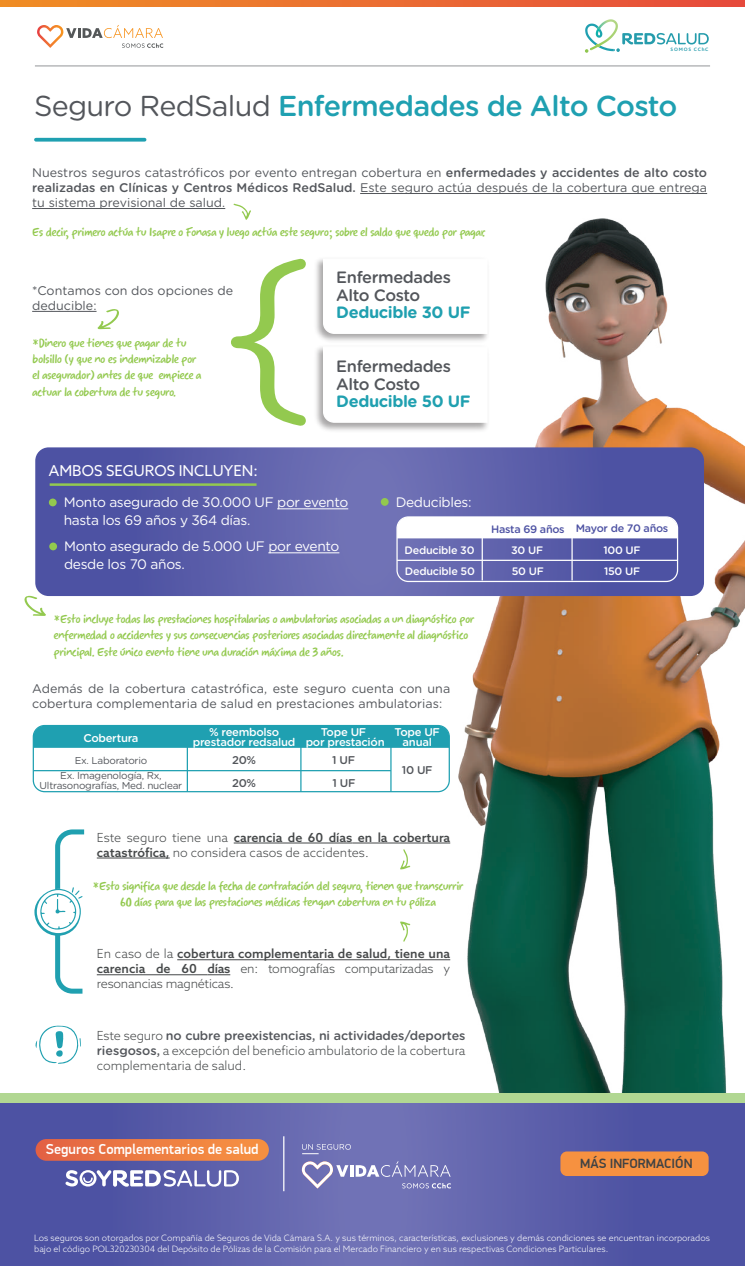
<style>
.page{position:relative;width:745px;height:1266px;background:#fff}
.page>*{position:absolute;margin:0;border:0;box-sizing:border-box;transform-origin:0 0}
.t1{font:500 28.75px "Gotham Rounded";letter-spacing:-.025em;color:#1fa0b1}
.t2{font:500 16.38px/17.5px "Gotham Rounded";letter-spacing:-.025em;color:#53565b}
.t3{font:700 16.38px "Gotham Rounded";letter-spacing:-.025em;color:#20a0b0}
.t4{font:15px "Azo Sans";color:#fff}
.t5{font:500 14.38px "PF Din Display Pro";color:#fff}
.t6{font:13.75px/17.5px "Gotham Rounded";letter-spacing:-.025em;color:#fff}
.t7{font:500 13.38px "PF Din Display Pro";color:#3f4244}
.t8{font:12.5px/15px "Gotham Rounded";color:#53565b}
.t9{font:300 12.5px/15px "Azo Sans";color:#454849}
.t10{font:500 12.5px "Gotham Rounded";letter-spacing:-.01em;color:#53565b}
.t11{font:11.25px/16.4px "ICA Krita Web";letter-spacing:-.05em;color:#93c94f}
.t12{font:500 11.25px/10px "Gotham Rounded";letter-spacing:-.025em;color:#fff;text-align:center}
.t13{font:500 11.25px/23px "Gotham Rounded";letter-spacing:-.025em;color:#53565b}
.t14{font:500 10.88px/21px "Gotham Rounded";letter-spacing:-.025em;color:#fff}
.t15{font:500 10.88px "Gotham Rounded";letter-spacing:-.025em;color:#4d52a3}
.t16{font:10px/15.6px "Gotham Rounded";letter-spacing:-.025em;color:#53565b;text-align:center}
.t17{font:300 8.75px/10.5px "Azo Sans";color:#fff}
.t18{font:700 5.12px "Bliss Pro";letter-spacing:.15em;color:#259cac}
.s1{font-weight:400;color:#53565b}
.s2{font-weight:500}
.s3{font-family:"Azo Sans";font-weight:300;color:#454849}
.s4{font-family:"Gotham Rounded";font-weight:500;color:#53565b}
</style>
<div class="page">
<img style="left:458px;top:218px;width:286px;height:875px">
<hr style="left:360px;top:193px;width:346px;height:1px;background:#53565b">
<hr style="left:32px;top:208px;width:193px;height:1px;background:#53565b">
<svg style="left:585px;top:19px;width:123px;height:34px"></svg>
<svg style="left:37px;top:25px;width:126px;height:23px"></svg>
<svg style="left:0;top:0;width:744px;height:7px;background:#ea6d31"></svg>
<svg style="left:36px;top:138px;width:108px;height:4px"></svg>
<hr style="left:35px;top:66px;width:674px;height:1px;background:#939598">
<svg style="left:35px;top:447px;width:668px;height:149px;background:#5c5faa"></svg>
<hr style="left:277px;top:508px;width:71px;height:1px;background:#fff">
<div style="left:49px;top:498px;width:8px;height:8px;background:#93c94f;border-radius:50%"></div>
<div style="left:380px;top:498px;width:8px;height:8px;background:#93c94f;border-radius:50%"></div>
<hr style="left:268px;top:552px;width:71px;height:1px;background:#fff">
<div style="left:49px;top:542px;width:8px;height:8px;background:#93c94f;border-radius:50%"></div>
<hr style="left:50px;top:483px;width:206px;height:3px;background:#93c94f">
<svg style="left:0;top:1102px;width:744px;height:163px;background:#5c5fa9"></svg>
<div style="left:0;top:1093px;width:744px;height:9px;background:#b1d792"></div>
<hr style="left:233px;top:842px;width:119px;height:1px;background:#454849">
<hr style="left:352px;top:842px;width:98px;height:1px;background:#454849">
<hr style="left:97px;top:857px;width:73px;height:1px;background:#454849">
<hr style="left:177px;top:959px;width:273px;height:1px;background:#454849">
<hr style="left:97px;top:974px;width:110px;height:1px;background:#454849">
<svg style="left:207px;top:974px;width:23px;height:1px"></svg>
<svg style="left:233px;top:204px;width:18px;height:16px"></svg>
<div style="left:33px;top:725px;width:416px;height:22px;background:#1fa0b1"></div>
<div style="left:33px;top:725px;width:416px;height:67px;border:1px solid #1fa0b1;border-radius:11px"></div>
<hr style="left:34px;top:770px;width:356px;height:1px;background:#1fa0b1">
<hr style="left:187px;top:725px;width:1px;height:66px;background:#1fa0b1">
<hr style="left:390px;top:725px;width:1px;height:66px;background:#1fa0b1">
<hr style="left:300px;top:725px;width:1px;height:66px;background:#1fa0b1">
<svg style="left:397px;top:517px;width:280px;height:21px"></svg>
<div style="left:396px;top:516px;width:281px;height:66px;border:1px solid #fff;border-radius:11px"></div>
<hr style="left:397px;top:559px;width:280px;height:2px;background:#fff">
<hr style="left:481px;top:517px;width:1px;height:63px;background:#fff">
<hr style="left:571px;top:517px;width:1px;height:63px;background:#fff">
<hr style="left:32px;top:311px;width:64px;height:1px;background:#53565b">
<img style="left:316px;top:345px;width:175px;height:89px">
<svg style="left:322px;top:346px;width:166px;height:77px"></svg>
<img style="left:316px;top:255px;width:175px;height:90px">
<svg style="left:322px;top:258px;width:166px;height:76px"></svg>
<svg style="left:231px;top:258px;width:74px;height:168px"></svg>
<svg style="left:97px;top:309px;width:22px;height:20px"></svg>
<svg style="left:24px;top:595px;width:22px;height:21px"></svg>
<svg style="left:400px;top:849px;width:11px;height:20px"></svg>
<svg style="left:35px;top:1025px;width:46px;height:38px"></svg>
<svg style="left:400px;top:921px;width:11px;height:20px"></svg>
<svg style="left:34px;top:829px;width:51px;height:165px"></svg>
<div style="left:36px;top:1139px;width:233px;height:21px;background:linear-gradient(to right,#e36343,#f79441);border-radius:11px"></div>
<svg style="left:65px;top:1169px;width:174px;height:17px"></svg>
<svg style="left:349px;top:1165px;width:4px;height:11px"></svg>
<svg style="left:355px;top:1161px;width:95px;height:15px"></svg>
<svg style="left:402px;top:1182px;width:48px;height:6px"></svg>
<svg style="left:301px;top:1160px;width:47px;height:28px"></svg>
<svg style="left:302px;top:1143px;width:49px;height:11px"></svg>
<hr style="left:283px;top:1136px;width:1px;height:55px;background:#fff">
<div style="left:560px;top:1151px;width:148px;height:24px;background:#f69140;border-radius:6px"></div>
<p class="t18" style="left:670px;top:47px;width:39px">SOMOS CChC</p>
<h1 class="t1" style="left:34px;top:86px;width:644px"><span class="s1">Seguro RedSalud</span> Enfermedades de Alto Costo</h1>
<p class="t8" style="left:32px;top:165px;width:676px;text-align:justify">Nuestros seguros catastróficos por evento entregan cobertura en <span class="s2">enfermedades y accidentes de alto costo realizadas en Clínicas y Centros Médicos RedSalud.</span> Este seguro actúa después de la cobertura que entrega tu sistema previsional de salud.</p>
<p class="t11" style="left:32px;top:224px;width:454px">Es decir, primero actúa tu Isapre o Fonasa y luego actúa este seguro; sobre el saldo que quedo por pagar.</p>
<p class="t8" style="left:32px;top:283px;width:202px">*Contamos con dos opciones de deducible:</p>
<p class="t11" style="left:32px;top:334px;width:170px">*Dinero que tienes que pagar de tu bolsillo (y que no es indemnizable por el asegurador) antes de que empiece a actuar la cobertura de tu seguro.</p>
<h2 class="t2" style="left:336px;top:268px;width:116px">Enfermedades<br>Alto Costo</h2>
<h2 class="t3" style="left:336px;top:300px;width:136px">Deducible 30 UF</h2>
<h2 class="t2" style="left:336px;top:357px;width:116px">Enfermedades<br>Alto Costo</h2>
<h2 class="t3" style="left:336px;top:389px;width:136px">Deducible 50 UF</h2>
<h3 class="t4" style="left:49px;top:460px;width:210px">AMBOS SEGUROS INCLUYEN:</h3>
<p class="t6" style="left:64px;top:493px;width:286px">Monto asegurado de 30.000 UF por evento hasta los 69 años y 364 días.</p>
<p class="t6" style="left:395px;top:492px;width:77px">Deducibles:</p>
<p class="t6" style="left:64px;top:537px;width:276px">Monto asegurado de 5.000 UF por evento desde los 70 años.</p>
<p class="t15" style="left:575px;top:521px;width:94px">Mayor de 70 años</p>
<p class="t15" style="left:490px;top:521px;width:75px">Hasta 69 años</p>
<p class="t14" style="left:404px;top:538px;width:72px">Deducible 30<br>Deducible 50</p>
<p class="t14" style="left:511px;top:538px;width:33px">30 UF</p>
<p class="t14" style="left:603px;top:538px;width:39px">100 UF</p>
<p class="t14" style="left:511px;top:560px;width:34px">50 UF</p>
<p class="t14" style="left:603px;top:560px;width:38px">150 UF</p>
<p class="t11" style="left:53px;top:610px;width:422px">*Esto incluye todas las prestaciones hospitalarias o ambulatorias asociadas a un diagnóstico por enfermedad o accidentes y sus consecuencias posteriores asociadas directamente al diagnóstico principal. Este único evento tiene una duración máxima de 3 años.</p>
<p class="t8" style="left:32px;top:681px;width:419px">Además de la cobertura catastrófica, este seguro cuenta con una cobertura complementaria de salud en prestaciones ambulatorias:</p>
<p class="t12" style="left:83px;top:732px;width:56px">Cobertura</p>
<p class="t16" style="left:60px;top:751px;width:103px">Ex. Laboratorio<br>Ex. Imagenología, Rx,</p>
<p class="t16" style="left:40px;top:777px;width:144px">Ultrasonografías, Med. nuclear</p>
<p class="t12" style="left:193px;top:726px;width:104px">% reembolso prestador redsalud</p>
<p class="t12" style="left:394px;top:726px;width:47px">Tope UF anual</p>
<p class="t12" style="left:305px;top:726px;width:80px">Tope UF<br>por prestación</p>
<p class="t13" style="left:332px;top:747px;width:25px">1 UF<br>1 UF</p>
<p class="t13" style="left:232px;top:748px;width:26px">20%<br>20%</p>
<p class="t13" style="left:401px;top:757px;width:32px">10 UF</p>
<p class="t9" style="left:97px;top:829px;width:355px">Este seguro tiene una <span class="s2">carencia de 60 días en la cobertura catastrófica,</span> no considera casos de accidentes.</p>
<p class="t11" style="left:92px;top:877px;width:372px;text-align:center">*Esto significa que desde la fecha de contratación del seguro, tienen que transcurrir<br>60 días para que las prestaciones médicas tengan cobertura en tu póliza</p>
<p class="t9" style="left:97px;top:946px;width:355px;text-align:justify">En caso de la <span class="s2">cobertura complementaria de salud, tiene una carencia de 60 días</span> en: tomografías computarizadas y resonancias magnéticas.</p>
<p class="t10" style="left:97px;top:1026px;width:370px"><span class="s3">Este seguro</span> no cubre preexistencias, ni actividades/deportes</p>
<p class="t9" style="left:97px;top:1042px;width:370px"><span class="s4">riesgosos,</span> a excepción del beneficio ambulatorio de la cobertura complementaria de salud.</p>
<p class="t5" style="left:46px;top:1140px;width:214px">Seguros Complementarios de salud</p>
<p class="t7" style="left:579px;top:1155px;width:114px">MÁS INFORMACIÓN</p>
<p class="t17" style="left:34px;top:1232px;width:676px">Los seguros son otorgados por Compañía de Seguros de Vida Cámara S.A. y sus términos, características, exclusiones y demás condiciones se encuentran incorporados bajo el código POL320230304 del Depósito de Pólizas de la Comisión para el Mercado Financiero y en sus respectivas Condiciones Particulares.</p>
</div>
